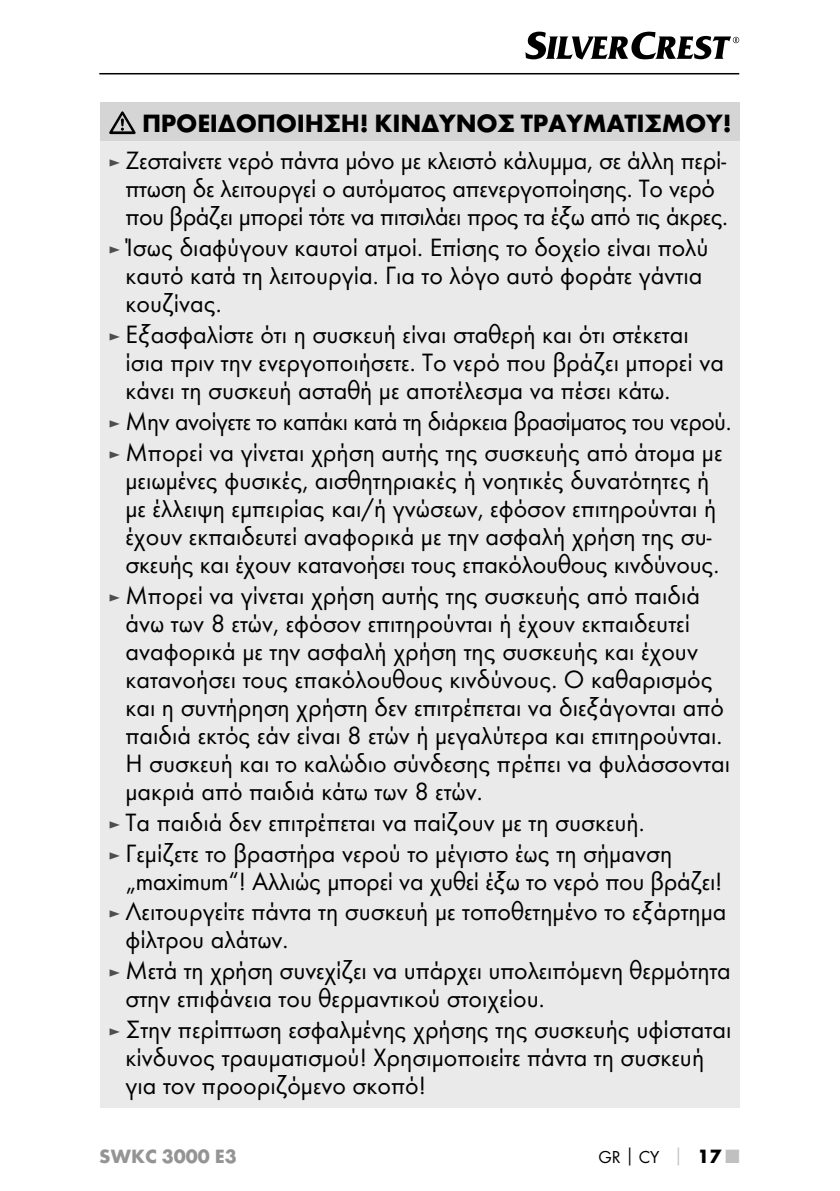
<style>
.page{position:relative;width:840px;height:1191px;background:#fff}
.page>*{position:absolute;margin:0;border:0;box-sizing:border-box;transform-origin:0 0}
.t1{font:26px/28px "Futura Boo";color:#000}
.t2{font:26px/30.8px "Futura Boo";letter-spacing:-.02em;color:#000}
.t3{font:700 26px "Futura";letter-spacing:-.01em;color:#000}
.t4{font:700 20px "Futura";color:#949494}
.t5{font:18px "Futura Boo";color:#000}
.s1{font-size:18px;color:#4e4e4e}
.s2{font-family:"Futura";font-weight:700}
.s3{font-family:"Futura";font-weight:700;color:#c0c0c0}
.s4{font-family:"Futura";font-weight:700;font-size:20px}
.s5{font-family:"Futura";font-weight:700;font-size:20px;color:#c0c0c0}
</style>
<div class="page">
<hr style="left:99px;top:73px;width:639px;height:1px;background:#000">
<svg style="left:525px;top:32px;width:213px;height:28px"></svg>
<div style="left:100px;top:102px;width:639px;height:40px;background:#d5d5d5"></div>
<div style="left:100px;top:142px;width:639px;height:966px;background:#eaeaea"></div>
<svg style="left:109px;top:111px;width:26px;height:23px"></svg>
<p class="t3" style="left:142px;top:113px;width:590px">ΠΡΟΕΙΔΟΠΟΙΗΣΗ! ΚΙΝΔΥΝΟΣ ΤΡΑΥΜΑΤΙΣΜΟΥ!</p>
<p class="t1" style="left:125px;top:148px;width:604px;text-indent:-17px"><span class="s1">►</span> Ζεσταίνετε νερό πάντα μόνο με κλειστό κάλυμμα, σε άλλη περί&shy;πτωση δε λειτουργεί ο αυτόματος απενεργοποίησης. Το νερό που βράζει μπορεί τότε να πιτσιλάει προς τα έξω από τις άκρες.</p>
<p class="t1" style="left:125px;top:235px;width:584px;text-indent:-17px"><span class="s1">►</span> Ίσως διαφύγουν καυτοί ατμοί. Επίσης το δοχείο είναι πολύ καυτό κατά τη λειτουργία. Για το λόγο αυτό φοράτε γάντια κουζίνας.</p>
<p class="t1" style="left:125px;top:322px;width:599px;text-indent:-17px"><span class="s1">►</span> Εξασφαλίστε ότι η συσκευή είναι σταθερή και ότι στέκεται ίσια πριν την ενεργοποιήσετε. Το νερό που βράζει μπορεί να κάνει τη συσκευή ασταθή με αποτέλεσμα να πέσει κάτω.</p>
<p class="t2" style="left:108px;top:407px;width:624px"><span class="s1">►</span> Μην ανοίγετε το καπάκι κατά τη διάρκεια βρασίματος του νερού. <span class="s1">►</span> Μπορεί να γίνεται χρήση αυτής της συσκευής από άτομα με</p>
<p class="t1" style="left:125px;top:467px;width:595px">μειωμένες φυσικές, αισθητηριακές ή νοητικές δυνατότητες ή με έλλειψη εμπειρίας και/ή γνώσεων, εφόσον επιτηρούνται ή έχουν εκπαιδευτεί αναφορικά με την ασφαλή χρήση της συ&shy;σκευής και έχουν κατανοήσει τους επακόλουθους κινδύνους.</p>
<p class="t1" style="left:125px;top:582px;width:605px;text-indent:-17px"><span class="s1">►</span> Μπορεί να γίνεται χρήση αυτής της συσκευής από παιδιά άνω των 8 ετών, εφόσον επιτηρούνται ή έχουν εκπαιδευτεί αναφορικά με την ασφαλή χρήση της συσκευής και έχουν κατανοήσει τους επακόλουθους κινδύνους. Ο καθαρισμός και η συντήρηση χρήστη δεν επιτρέπεται να διεξάγονται από παιδιά εκτός εάν είναι 8 ετών ή μεγαλύτερα και επιτηρούνται.<br>Η συσκευή και το καλώδιο σύνδεσης πρέπει να φυλάσσονται μακριά από παιδιά κάτω των 8 ετών.</p>
<p class="t1" style="left:108px;top:808px;width:565px;line-height:30.8px"><span class="s1">►</span> Τα παιδιά δεν επιτρέπεται να παίζουν με τη συσκευή.<br><span class="s1">►</span> Γεμίζετε το βραστήρα νερού το μέγιστο έως τη σήμανση</p>
<p class="t1" style="left:108px;top:867px;width:619px;line-height:30.8px;text-align:center">„maximum“! Αλλιώς μπορεί να χυθεί έξω το νερό που βράζει!<br><span class="s1">►</span> Λειτουργείτε πάντα τη συσκευή με τοποθετημένο το εξάρτημα</p>
<p class="t1" style="left:108px;top:925px;width:623px;line-height:30.8px;text-indent:17px">φίλτρου αλάτων.<br><span class="s1">►</span> Μετά τη χρήση συνεχίζει να υπάρχει υπολειπόμενη θερμότητα</p>
<p class="t1" style="left:108px;top:984px;width:624px;line-height:30.8px;text-indent:17px">στην επιφάνεια του θερμαντικού στοιχείου.<br><span class="s1">►</span> Στην περίπτωση εσφαλμένης χρήσης της συσκευής υφίσταται</p>
<p class="t1" style="left:125px;top:1044px;width:580px">κίνδυνος τραυματισμού! Χρησιμοποιείτε πάντα τη συσκευή για τον προοριζόμενο σκοπό!</p>
<p class="t4" style="left:99px;top:1148px;width:139px">SWKC 3000 E3</p>
<p class="t5" style="left:598px;top:1148px;width:142px">GR<span class="s2">│</span>CY <span class="s3">│</span> <span class="s4">17</span> <span class="s5">■</span></p>
</div>
